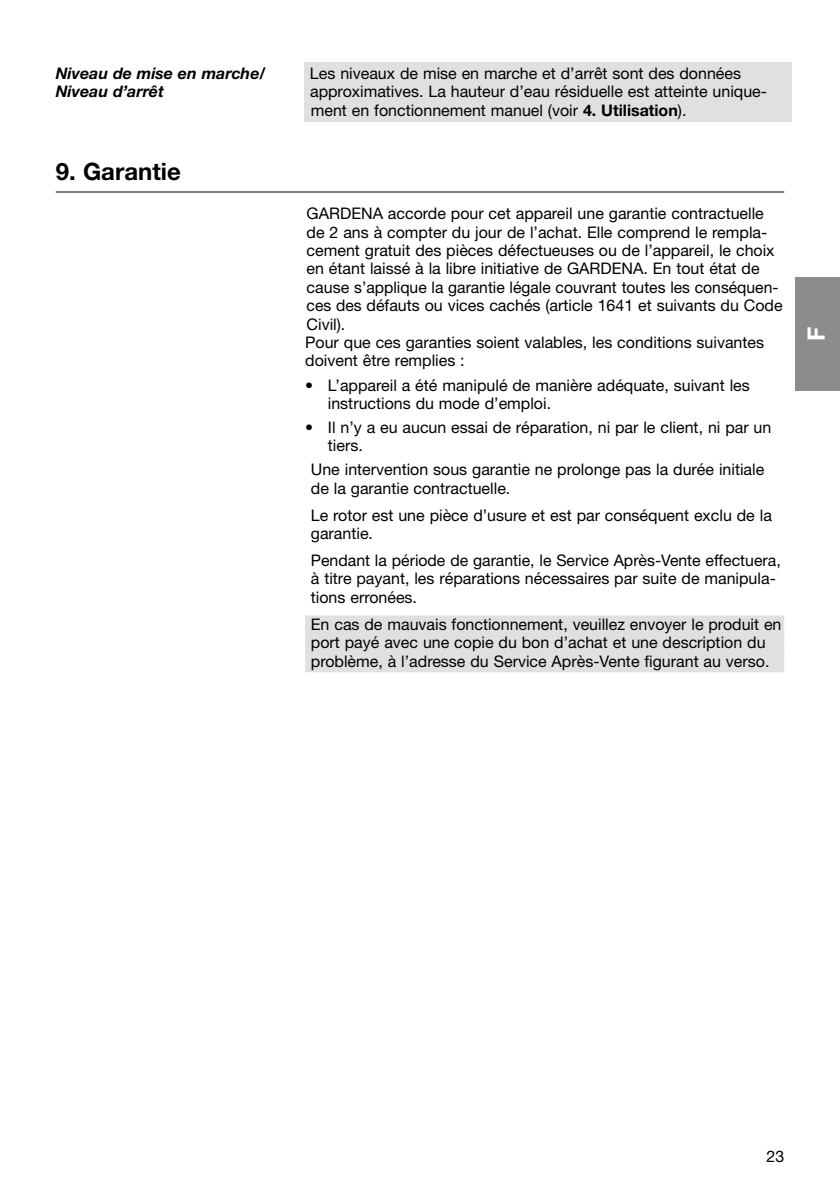
<style>
.page{position:relative;width:840px;height:1190px;background:#fff}
.page>*{position:absolute;margin:0;border:0;box-sizing:border-box;transform-origin:0 0}
.t1{font:700 24px "Helvetica Neue";color:#000}
.t2{font:700 24px "Helvetica Neue";color:#fff}
.t3{font:16px/18.4px "Helvetica Neue";color:#000}
.t4{font:italic 700 16px "Helvetica Neue";color:#000}
.s1{font-weight:700}
</style>
<div class="page">
<div style="left:796px;top:278px;width:44px;height:113px;background:#8c8c8c"></div>
<hr style="left:56px;top:192px;width:728px;height:1px;background:#000">
<div style="left:305px;top:62px;width:487px;height:60px;background:#e0e0e0"></div>
<div style="left:305px;top:615px;width:479px;height:20px;background:#e0e0e0"></div>
<div style="left:305px;top:634px;width:479px;height:20px;background:#e0e0e0"></div>
<div style="left:305px;top:652px;width:479px;height:20px;background:#e0e0e0"></div>
<p class="t4" style="left:56px;top:67px;width:212px">Niveau de mise en marche/</p>
<p class="t3" style="left:310px;top:65px;width:433px">Les niveaux de mise en marche et d’arrêt sont des données</p>
<p class="t4" style="left:56px;top:86px;width:110px">Niveau d’arrêt</p>
<p class="t3" style="left:310px;top:84px;width:459px">approximatives. La hauteur d’eau résiduelle est atteinte unique&shy;ment en fonctionnement manuel (voir <span class="s1">4. Utilisation</span>).</p>
<h1 class="t1" style="left:56px;top:163px;width:127px">9. Garantie</h1>
<p class="t3" style="left:305px;top:206px;width:479px">GARDENA accorde pour cet appareil une garantie contractuelle de 2 ans à compter du jour de l’achat. Elle comprend le rempla&shy;cement gratuit des pièces défectueuses ou de l’appareil, le choix en étant laissé à la libre initiative de GARDENA. En tout état de cause s’applique la garantie légale couvrant toutes les conséquen&shy;ces des défauts ou vices cachés (article 1641 et suivants du Code Civil).<br>Pour que ces garanties soient valables, les conditions suivantes doivent être remplies :</p>
<p class="t3" style="left:328px;top:377px;width:423px;text-indent:-23px">• L’appareil a été manipulé de manière adéquate, suivant les instructions du mode d’emploi.</p>
<p class="t3" style="left:328px;top:420px;width:445px;text-indent:-23px">• Il n’y a eu aucun essai de réparation, ni par le client, ni par un tiers.</p>
<p class="t3" style="left:311px;top:462px;width:455px">Une intervention sous garantie ne prolonge pas la durée initiale de la garantie contractuelle.</p>
<p class="t3" style="left:311px;top:507px;width:463px">Le rotor est une pièce d’usure et est par conséquent exclu de la garantie.</p>
<p class="t3" style="left:311px;top:553px;width:471px">Pendant la période de garantie, le Service Après-Vente effectuera, à titre payant, les réparations nécessaires par suite de manipula&shy;tions erronées.</p>
<p class="t3" style="left:311px;top:616px;width:472px">En cas de mauvais fonctionnement, veuillez envoyer le produit en port payé avec une copie du bon d’achat et une description du problème, à l’adresse du Service Après-Vente figurant au verso.</p>
<h1 class="t2" style="left:808px;top:341px;width:16px;rotate:-90deg">F</h1>
<p class="t3" style="left:766px;top:1149px;width:19px">23</p>
</div>
